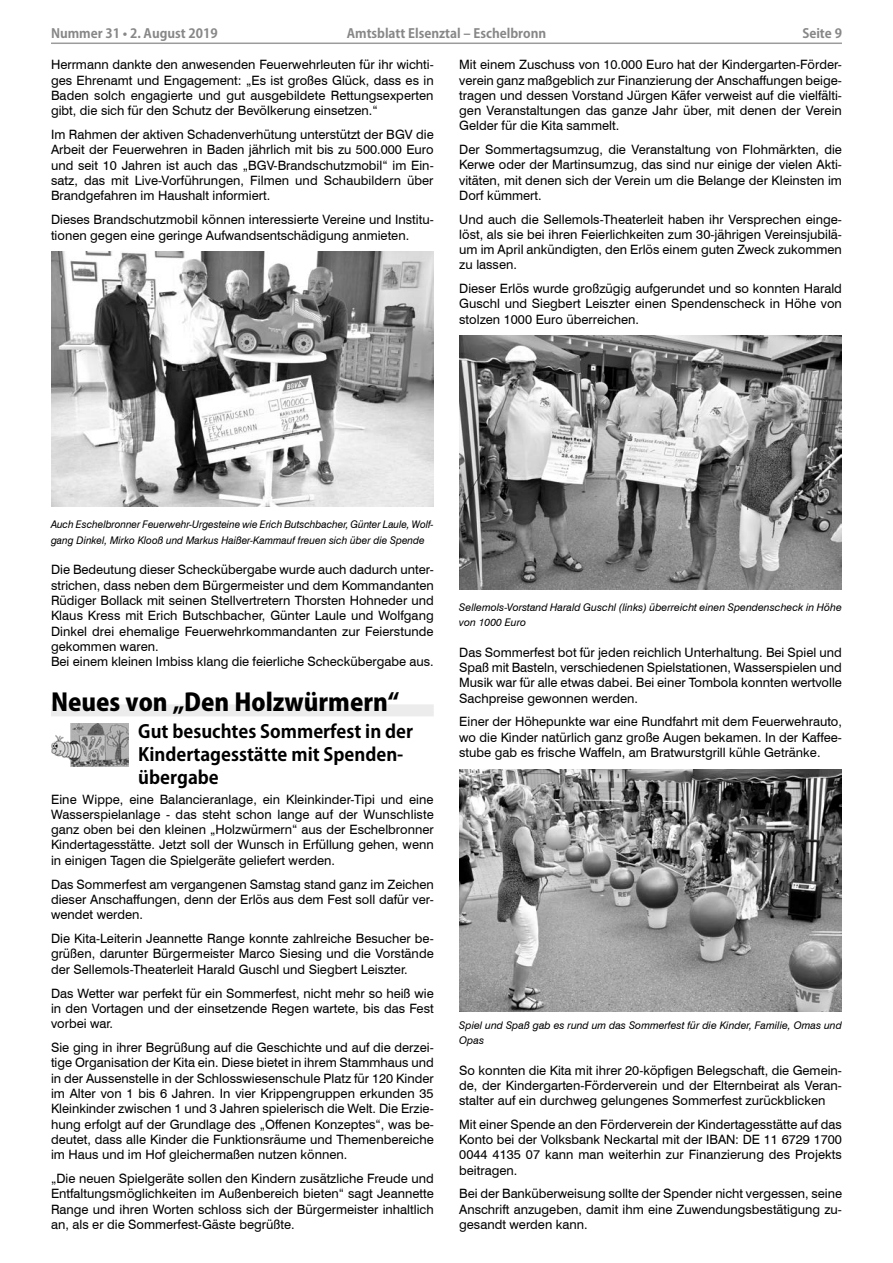
<style>
.page{position:relative;width:893px;height:1263px;background:#fff}
.page>*{position:absolute;margin:0;border:0;box-sizing:border-box;transform-origin:0 0}
.t1{font:800 24px "Koz Go Pro";color:#000}
.t2{font:700 18px/23px "Koz Go Pro";color:#000}
.t3{font:12.9px/15.3px "Swiss 721 BT";color:#000;text-align:justify}
.t4{font:700 12.75px "Koz Go Pro";color:#878787}
.t5{font:italic 10.5px/15.3px "Swiss 721 BT";color:#000}
.t6{font:italic 10.5px/15.3px "Swiss 721 BT";color:#000;scale:.96 1}
</style>
<div class="page">
<hr style="left:51px;top:43px;width:791px;height:1px;background:#9c9c9c">
<div style="left:51px;top:704px;width:383px;height:12px;background:#ececec"></div>
<img style="left:51px;top:252px;width:383px;height:254px">
<img style="left:459px;top:335px;width:383px;height:254px">
<img style="left:459px;top:770px;width:383px;height:241px">
<img style="left:51px;top:724px;width:77px;height:43px">
<p class="t4" style="left:347px;top:25px;width:201px">Amtsblatt Elsenztal – Eschelbronn</p>
<p class="t3" style="left:459px;top:57px;width:384px">Mit einem Zuschuss von 10.000 Euro hat der Kindergarten-Förder&shy;verein ganz maßgeblich zur Finanzierung der Anschaffungen beige&shy;tragen und dessen Vorstand Jürgen Käfer verweist auf die vielfälti&shy;gen Veranstaltungen das ganze Jahr über, mit denen der Verein Gelder für die Kita sammelt.</p>
<p class="t3" style="left:459px;top:141px;width:384px">Der Sommertagsumzug, die Veranstaltung von Flohmärkten, die Kerwe oder der Martinsumzug, das sind nur einige der vielen Akti&shy;vitäten, mit denen sich der Verein um die Belange der Kleinsten im Dorf kümmert.</p>
<p class="t3" style="left:459px;top:211px;width:384px">Und auch die Sellemols-Theaterleit haben ihr Versprechen einge&shy;löst, als sie bei ihren Feierlichkeiten zum 30-jährigen Vereinsjubilä&shy;um im April ankündigten, den Erlös einem guten Zweck zukommen zu lassen.</p>
<p class="t3" style="left:459px;top:280px;width:384px">Dieser Erlös wurde großzügig aufgerundet und so konnten Harald Guschl und Siegbert Leiszter einen Spendenscheck in Höhe von stolzen 1000 Euro überreichen.</p>
<p class="t4" style="left:51px;top:25px;width:168px">Nummer 31 • 2. August 2019</p>
<p class="t4" style="left:802px;top:25px;width:41px">Seite 9</p>
<p class="t3" style="left:51px;top:57px;width:384px">Herrmann dankte den anwesenden Feuerwehrleuten für ihr wichti&shy;ges Ehrenamt und Engagement: „Es ist großes Glück, dass es in Baden solch engagierte und gut ausgebildete Rettungsexperten gibt, die sich für den Schutz der Bevölkerung einsetzen.“</p>
<p class="t3" style="left:51px;top:126px;width:384px">Im Rahmen der aktiven Schadenverhütung unterstützt der BGV die Arbeit der Feuerwehren in Baden jährlich mit bis zu 500.000 Euro und seit 10 Jahren ist auch das „BGV-Brandschutzmobil“ im Ein&shy;satz, das mit Live-Vorführungen, Filmen und Schaubildern über Brandgefahren im Haushalt informiert.</p>
<p class="t3" style="left:51px;top:211px;width:384px">Dieses Brandschutzmobil können interessierte Vereine und Institu&shy;tionen gegen eine geringe Aufwandsentschädigung anmieten.</p>
<p class="t6" style="left:51px;top:517px;width:400px">Auch Eschelbronner Feuerwehr-Urgesteine wie Erich Butschbacher, Günter Laule, Wolf&shy;gang Dinkel, Mirko Klooß und Markus Haißer-Kammauf freuen sich über die Spende</p>
<p class="t3" style="left:51px;top:561px;width:384px;text-align:left">Die Bedeutung dieser Scheckübergabe wurde auch dadurch unter&shy;strichen, dass neben dem Bürgermeister und dem Kommandanten Rüdiger Bollack mit seinen Stellvertretern Thorsten Hohneder und Klaus Kress mit Erich Butschbacher, Günter Laule und Wolfgang Dinkel drei ehemalige Feuerwehrkommandanten zur Feierstunde gekommen waren.<br>Bei einem kleinen Imbiss klang die feierliche Scheckübergabe aus.</p>
<h1 class="t1" style="left:51px;top:686px;width:350px">Neues von „Den Holzwürmern“</h1>
<h2 class="t2" style="left:138px;top:721px;width:276px">Gut besuchtes Sommerfest in der<br>Kindertagesstätte mit Spenden&shy;übergabe</h2>
<p class="t3" style="left:51px;top:791px;width:384px">Eine Wippe, eine Balancieranlage, ein Kleinkinder-Tipi und eine Wasserspielanlage - das steht schon lange auf der Wunschliste ganz oben bei den kleinen „Holzwürmern“ aus der Eschelbronner Kindertagesstätte. Jetzt soll der Wunsch in Erfüllung gehen, wenn in einigen Tagen die Spielgeräte geliefert werden.</p>
<p class="t3" style="left:51px;top:876px;width:384px">Das Sommerfest am vergangenen Samstag stand ganz im Zeichen dieser Anschaffungen, denn der Erlös aus dem Fest soll dafür ver&shy;wendet werden.</p>
<p class="t3" style="left:51px;top:930px;width:384px">Die Kita-Leiterin Jeannette Range konnte zahlreiche Besucher be&shy;grüßen, darunter Bürgermeister Marco Siesing und die Vorstände der Sellemols-Theaterleit Harald Guschl und Siegbert Leiszter.</p>
<p class="t3" style="left:51px;top:985px;width:384px">Das Wetter war perfekt für ein Sommerfest, nicht mehr so heiß wie in den Vortagen und der einsetzende Regen wartete, bis das Fest vorbei war.</p>
<p class="t3" style="left:51px;top:1039px;width:384px">Sie ging in ihrer Begrüßung auf die Geschichte und auf die derzei&shy;tige Organisation der Kita ein. Diese bietet in ihrem Stammhaus und in der Aussenstelle in der Schlosswiesenschule Platz für 120 Kinder im Alter von 1 bis 6 Jahren. In vier Krippengruppen erkunden 35<br>Kleinkinder zwischen 1 und 3 Jahren spielerisch die Welt. Die Erzie&shy;hung erfolgt auf der Grundlage des „Offenen Konzeptes“, was be&shy;deutet, dass alle Kinder die Funktionsräume und Themenbereiche im Haus und im Hof gleichermaßen nutzen können.</p>
<p class="t3" style="left:51px;top:1170px;width:384px">„Die neuen Spielgeräte sollen den Kindern zusätzliche Freude und Entfaltungsmöglichkeiten im Außenbereich bieten“ sagt Jeannette Range und ihren Worten schloss sich der Bürgermeister inhaltlich an, als er die Sommerfest-Gäste begrüßte.</p>
<p class="t5" style="left:459px;top:599px;width:384px">Sellemols-Vorstand Harald Guschl (links) überreicht einen Spendenscheck in Höhe von 1000 Euro</p>
<p class="t3" style="left:459px;top:644px;width:384px">Das Sommerfest bot für jeden reichlich Unterhaltung. Bei Spiel und Spaß mit Basteln, verschiedenen Spielstationen, Wasserspielen und Musik war für alle etwas dabei. Bei einer Tombola konnten wertvolle Sachpreise gewonnen werden.</p>
<p class="t3" style="left:459px;top:713px;width:384px">Einer der Höhepunkte war eine Rundfahrt mit dem Feuerwehrauto, wo die Kinder natürlich ganz große Augen bekamen. In der Kaffee&shy;stube gab es frische Waffeln, am Bratwurstgrill kühle Getränke.</p>
<p class="t5" style="left:459px;top:1017px;width:384px">Spiel und Spaß gab es rund um das Sommerfest für die Kinder, Familie, Omas und<br>Opas</p>
<p class="t3" style="left:459px;top:1062px;width:384px">So konnten die Kita mit ihrer 20-köpfigen Belegschaft, die Gemein&shy;de, der Kindergarten-Förderverein und der Elternbeirat als Veran&shy;stalter auf ein durchweg gelungenes Sommerfest zurückblicken</p>
<p class="t3" style="left:459px;top:1116px;width:384px">Mit einer Spende an den Förderverein der Kindertagesstätte auf das Konto bei der Volksbank Neckartal mit der IBAN: DE 11 6729 1700<br>0044 4135 07 kann man weiterhin zur Finanzierung des Projekts beitragen.</p>
<p class="t3" style="left:459px;top:1186px;width:384px">Bei der Banküberweisung sollte der Spender nicht vergessen, seine Anschrift anzugeben, damit ihm eine Zuwendungsbestätigung zu&shy;gesandt werden kann.</p>
</div>
